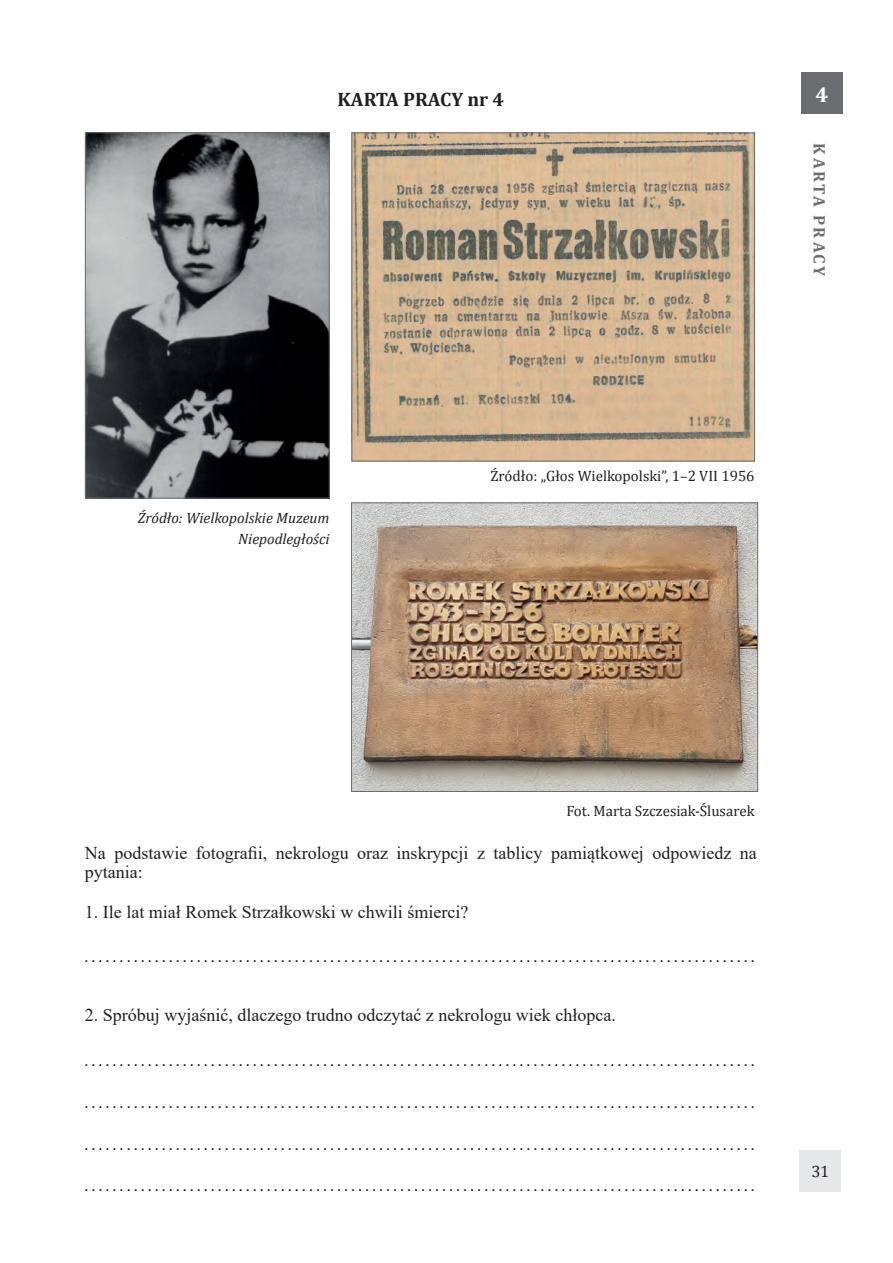
<style>
.page{position:relative;width:893px;height:1263px;background:#fff}
.page>*{position:absolute;margin:0;border:0;box-sizing:border-box;transform-origin:0 0}
.t1{font:700 21.75px "Cambria";color:#fff}
.t2{font:700 19.5px "Cambria";color:#231f20}
.t3{font:18px/19.8px "Times New Roman";color:#231f20}
.t4{font:16.5px "Cambria";color:#231f20}
.t5{font:700 16.5px "Cambria";letter-spacing:.145em;color:#6c6d70}
.t6{font:15px "Cambria";color:#231f20}
.t7{font:italic 15px/20.9px "Cambria";color:#231f20;text-align:right}
</style>
<div class="page">
<div style="left:801px;top:72px;width:42px;height:42px;background:#6c6d70"></div>
<div style="left:799px;top:1150px;width:42px;height:41px;background:#e6e7e9"></div>
<img style="left:353px;top:134px;width:400px;height:325px">
<div style="left:351px;top:132px;width:404px;height:329px;border:1px solid #6c6d70"></div>
<img style="left:87px;top:134px;width:241px;height:362px">
<div style="left:85px;top:132px;width:245px;height:366px;border:1px solid #6c6d70"></div>
<img style="left:353px;top:504px;width:403px;height:286px">
<div style="left:351px;top:502px;width:407px;height:290px;border:1px solid #6c6d70"></div>
<p class="t2" style="left:338px;top:87px;width:168px">KARTA PRACY nr 4</p>
<h1 class="t1" style="left:815px;top:81px;width:14px">4</h1>
<p class="t5" style="left:830px;top:143px;width:135px;rotate:90deg">KARTA PRACY</p>
<p class="t7" style="left:138px;top:507px;width:193px">Źródło: Wielkopolskie Muzeum<br>Niepodległości</p>
<p class="t6" style="left:491px;top:467px;width:266px">Źródło: „Głos Wielkopolski”, 1–2 VII 1956</p>
<p class="t6" style="left:566px;top:802px;width:190px">Fot. Marta Szczesiak-Ślusarek</p>
<p class="t3" style="left:85px;top:842px;width:673px">Na podstawie fotografii, nekrologu oraz inskrypcji z tablicy pamiątkowej odpowiedz na pytania:</p>
<p class="t3" style="left:85px;top:901px;width:385px">1. Ile lat miał Romek Strzałkowski w chwili śmierci?</p>
<p class="t4" style="left:85px;top:946px;width:671px">................................................................................................</p>
<p class="t3" style="left:85px;top:1005px;width:532px">2. Spróbuj wyjaśnić, dlaczego trudno odczytać z nekrologu wiek chłopca.</p>
<p class="t4" style="left:85px;top:1051px;width:671px">................................................................................................</p>
<p class="t4" style="left:85px;top:1092px;width:671px">................................................................................................</p>
<p class="t4" style="left:85px;top:1134px;width:671px">................................................................................................</p>
<p class="t4" style="left:85px;top:1176px;width:671px">................................................................................................</p>
<p class="t4" style="left:811px;top:1162px;width:19px">31</p>
</div>
